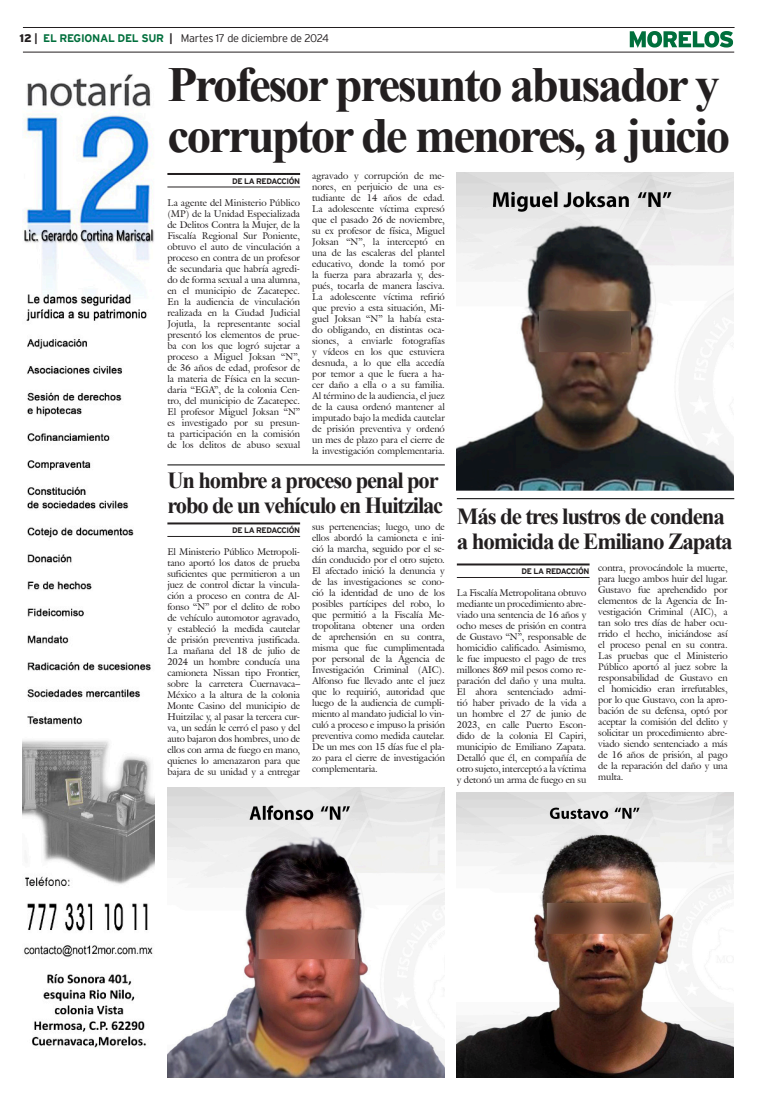
<style>
.page{position:relative;width:757px;height:1106px;background:#fff}
.page>*{position:absolute;margin:0;border:0;box-sizing:border-box;transform-origin:0 0}
.Cabeza_02{font:700 49px/51px "Times New Roman";letter-spacing:-.05em;color:#231f20}
.Cabeza_03{font:700 23px/25px "Times New Roman";letter-spacing:-.05em;color:#231f20}
.t1{font:300 11px "Interstate";letter-spacing:-.025em;color:#231f20}
.t2{font:9.5px/11px "Galliard IT Cby BT";letter-spacing:-.01em;color:#231f20;text-align:justify}
.t3{font:700 8px "Interstate";letter-spacing:-.05em;color:#231f20}
.s1{font-weight:900}
.s2{font-weight:700}
.s3{font-weight:700;color:#006f3c}
</style>
<div class="page">
<hr style="left:23px;top:27px;width:711px;height:1px;background:#231f20">
<hr style="left:23px;top:52px;width:711px;height:1px;background:#231f20">
<svg style="left:630px;top:31px;width:103px;height:17px"></svg>
<img style="left:23px;top:74px;width:131px;height:974px">
<hr style="left:167px;top:173px;width:133px;height:2px;background:#231f20">
<hr style="left:167px;top:187px;width:133px;height:1px;background:#231f20">
<hr style="left:457px;top:563px;width:132px;height:2px;background:#231f20">
<hr style="left:457px;top:577px;width:132px;height:1px;background:#231f20">
<hr style="left:457px;top:498px;width:277px;height:1px;background:#000">
<hr style="left:167px;top:522px;width:133px;height:2px;background:#231f20">
<hr style="left:167px;top:536px;width:133px;height:1px;background:#231f20">
<hr style="left:167px;top:464px;width:278px;height:1px;background:#000">
<img style="left:457px;top:173px;width:276px;height:317px">
<img style="left:457px;top:792px;width:276px;height:285px">
<img style="left:167px;top:787px;width:278px;height:290px">
<p class="t1" style="left:19px;top:32px;width:311px"><span class="s1">12</span> <span class="s2">|</span> <span class="s3">EL REGIONAL DEL SUR</span> <span class="s2">|</span> Martes 17 de diciembre de 2024</p>
<p class="Cabeza_02" style="left:167px;top:58px;width:564px">Profesor presunto abusador y corruptor de menores, a juicio</p>
<p class="t3" style="left:232px;top:176px;width:69px">DE LA REDACCIÓN</p>
<p class="t2" style="left:312px;top:170px;width:134px">agravado y corrupción de me&shy;nores, en perjuicio de una es&shy;tudiante de 14 años de edad.<br>La adolescente víctima expresó que el pasado 26 de noviembre, su ex profesor de física, Miguel Joksan “N”, la interceptó en una de las escaleras del plantel educativo, donde la tomó por la fuerza para abrazarla y, des&shy;pués, tocarla de manera lasciva.<br>La adolescente víctima refirió que previo a esta situación, Mi&shy;guel Joksan “N” la había esta&shy;do obligando, en distintas oca&shy;siones, a enviarle fotografías y vídeos en los que estuviera desnuda, a lo que ella accedía por temor a que le fuera a ha&shy;cer daño a ella o a su familia.<br>Al término de la audiencia, el juez de la causa ordenó mantener al imputado bajo la medida cautelar de prisión preventiva y ordenó un mes de plazo para el cierre de la investigación complementaria.</p>
<p class="t2" style="left:167px;top:197px;width:134px">La agente del Ministerio Público (MP) de la Unidad Especializada de Delitos Contra la Mujer, de la Fiscalía Regional Sur Poniente, obtuvo el auto de vinculación a proceso en contra de un profesor de secundaria que habría agredi&shy;do de forma sexual a una alumna, en el municipio de Zacatepec.<br>En la audiencia de vinculación realizada en la Ciudad Judicial Jojutla, la representante social presentó los elementos de prue&shy;ba con los que logró sujetar a proceso a Miguel Joksan “N”, de 36 años de edad, profesor de la materia de Física en la secun&shy;daria “EGA”, de la colonia Cen&shy;tro, del municipio de Zacatepec.<br>El profesor Miguel Joksan “N” es investigado por su presun&shy;ta participación en la comisión de los delitos de abuso sexual</p>
<p class="Cabeza_03" style="left:167px;top:467px;width:277px">Un hombre a proceso penal por robo de un vehículo en Huitzilac</p>
<p class="t3" style="left:232px;top:526px;width:69px">DE LA REDACCIÓN</p>
<p class="t2" style="left:312px;top:521px;width:134px">sus pertenencias; luego, uno de ellos abordó la camioneta e ini&shy;ció la marcha, seguido por el se&shy;dán conducido por el otro sujeto.<br>El afectado inició la denuncia y de las investigaciones se cono&shy;ció la identidad de uno de los posibles partícipes del robo, lo que permitió a la Fiscalía Me&shy;tropolitana obtener una orden de aprehensión en su contra, misma que fue cumplimentada por personal de la Agencia de Investigación Criminal (AIC).<br>Alfonso fue llevado ante el juez que lo requirió, autoridad que luego de la audiencia de cumpli&shy;miento al mandato judicial lo vin&shy;culó a proceso e impuso la prisión preventiva como medida cautelar.<br>De un mes con 15 días fue el pla&shy;zo para el cierre de investigación complementaria.</p>
<p class="t2" style="left:167px;top:546px;width:134px">El Ministerio Público Metropoli&shy;tano aportó los datos de prueba suficientes que permitieron a un juez de control dictar la vincula&shy;ción a proceso en contra de Al&shy;fonso “N” por el delito de robo de vehículo automotor agravado, y estableció la medida cautelar de prisión preventiva justificada.<br>La mañana del 18 de julio de 2024 un hombre conducía una camioneta Nissan tipo Frontier, sobre la carretera Cuernavaca– México a la altura de la colonia Monte Casino del municipio de Huitzilac y, al pasar la tercera cur&shy;va, un sedán le cerró el paso y del auto bajaron dos hombres, uno de ellos con arma de fuego en mano, quienes lo amenazaron para que bajara de su unidad y a entregar</p>
<p class="Cabeza_03" style="left:457px;top:503px;width:277px">Más de tres lustros de condena a homicida de Emiliano Zapata</p>
<p class="t3" style="left:522px;top:567px;width:69px">DE LA REDACCIÓN</p>
<p class="t2" style="left:598px;top:562px;width:131px">contra, provocándole la muerte, para luego ambos huir del lugar.<br>Gustavo fue aprehendido por elementos de la Agencia de In&shy;vestigación Criminal (AIC), a tan solo tres días de haber ocu&shy;rrido el hecho, iniciándose así el proceso penal en su contra.<br>Las pruebas que el Ministerio Público aportó al juez sobre la responsabilidad de Gustavo en el homicidio eran irrefutables, por lo que Gustavo, con la apro&shy;bación de su defensa, optó por aceptar la comisión del delito y solicitar un procedimiento abre&shy;viado siendo sentenciado a más de 16 años de prisión, al pago de la reparación del daño y una multa.</p>
<p class="t2" style="left:457px;top:587px;width:131px">La Fiscalía Metropolitana obtuvo mediante un procedimiento abre&shy;viado una sentencia de 16 años y ocho meses de prisión en contra de Gustavo “N”, responsable de homicidio calificado. Asimismo, le fue impuesto el pago de tres millones 869 mil pesos como re&shy;paración del daño y una multa.<br>El ahora sentenciado admi&shy;tió haber privado de la vida a un hombre el 27 de junio de 2023, en calle Puerto Escon&shy;dido de la colonia El Capiri, municipio de Emiliano Zapata.<br>Detalló que él, en compañía de otro sujeto, interceptó a la víctima y detonó un arma de fuego en su</p>
</div>
